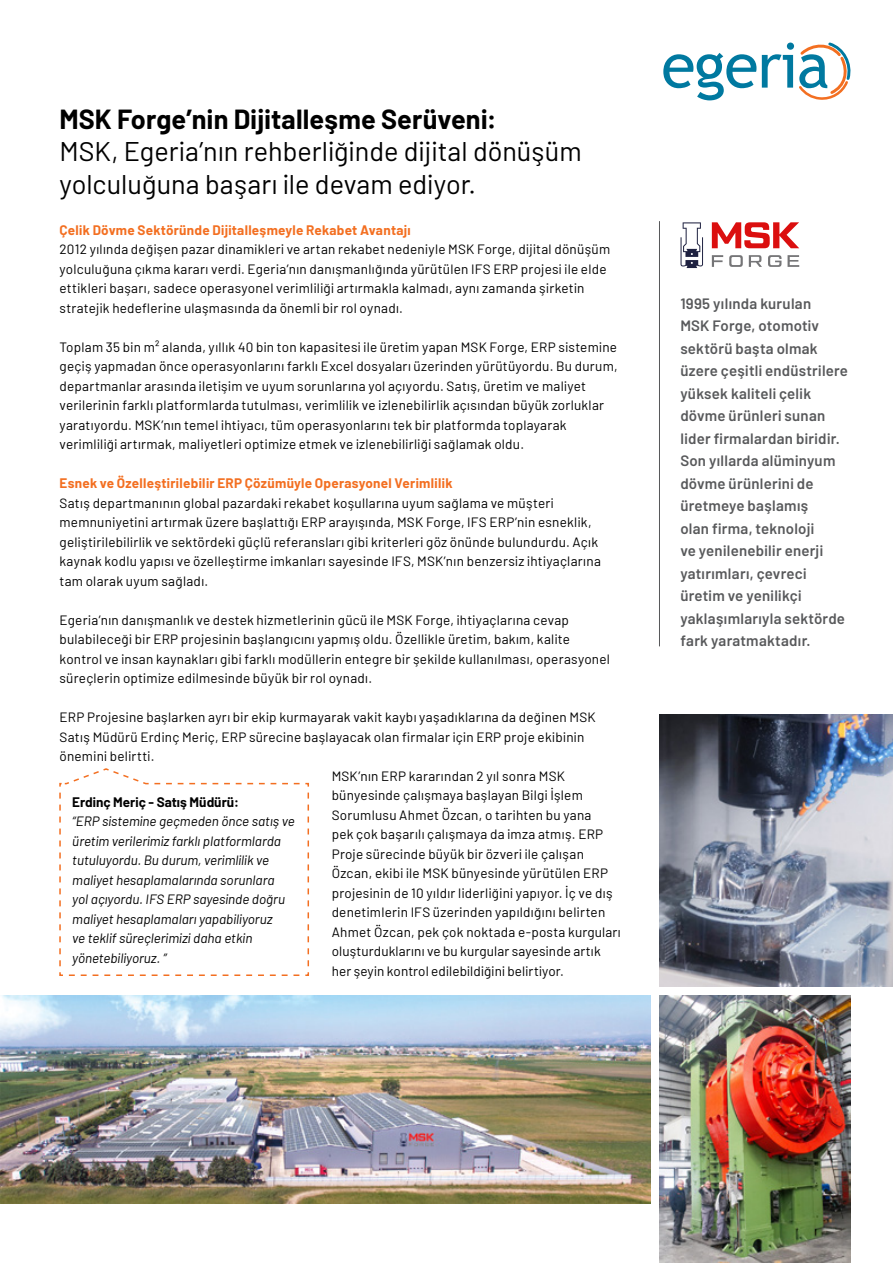
<style>
.page{position:relative;width:893px;height:1263px;background:#fff}
.page>*{position:absolute;margin:0;border:0;box-sizing:border-box;transform-origin:0 0}
.t1{font:27px/32.4px "Barlow";letter-spacing:.005em;color:#000}
.t2{font:700 27px "Barlow";letter-spacing:.005em;color:#000}
.t3{font:600 15px/22.5px "Barlow";letter-spacing:.02em;color:#58595b}
.t4{font:13.5px/19.5px "Barlow";letter-spacing:.02em;color:#000}
.t5{font:italic 13.5px/19.5px "Barlow";color:#000}
.t6{font:700 13.5px "Barlow";letter-spacing:.02em;color:#f36f21}
.t7{font:700 13.5px "Barlow";color:#000}
</style>
<div class="page">
<svg style="left:663px;top:53px;width:93px;height:47px"></svg>
<svg style="left:762px;top:42px;width:89px;height:58px"></svg>
<hr style="left:659px;top:221px;width:1px;height:425px;background:#58595b">
<svg style="left:59px;top:768px;width:251px;height:208px"></svg>
<svg style="left:712px;top:222px;width:87px;height:26px"></svg>
<svg style="left:680px;top:222px;width:23px;height:46px"></svg>
<svg style="left:712px;top:255px;width:11px;height:12px"></svg>
<svg style="left:729px;top:255px;width:14px;height:12px"></svg>
<svg style="left:749px;top:255px;width:13px;height:12px"></svg>
<svg style="left:768px;top:255px;width:13px;height:12px"></svg>
<svg style="left:787px;top:255px;width:12px;height:12px"></svg>
<img style="left:659px;top:714px;width:234px;height:272px">
<img style="left:659px;top:995px;width:191px;height:268px">
<img style="left:0;top:995px;width:651px;height:208px">
<h1 class="t2" style="left:60px;top:99px;width:439px">MSK Forge’nin Dijitalleşme Serüveni:</h1>
<h1 class="t1" style="left:60px;top:133px;width:524px">MSK, Egeria’nın rehberliğinde dijital dönüşüm yolculuğuna başarı ile devam ediyor.</h1>
<p class="t6" style="left:60px;top:220px;width:353px">Çelik Dövme Sektöründe Dijitalleşmeyle Rekabet Avantajı</p>
<p class="t4" style="left:60px;top:238px;width:552px">2012 yılında değişen pazar dinamikleri ve artan rekabet nedeniyle MSK Forge, dijital dönüşüm yolculuğuna çıkma kararı verdi. Egeria’nın danışmanlığında yürütülen IFS ERP projesi ile elde ettikleri başarı, sadece operasyonel verimliliği artırmakla kalmadı, aynı zamanda şirketin stratejik hedeflerine ulaşmasında da önemli bir rol oynadı.</p>
<p class="t4" style="left:60px;top:336px;width:560px">Toplam 35 bin m² alanda, yıllık 40 bin ton kapasitesi ile üretim yapan MSK Forge, ERP sistemine geçiş yapmadan önce operasyonlarını farklı Excel dosyaları üzerinden yürütüyordu. Bu durum, departmanlar arasında iletişim ve uyum sorunlarına yol açıyordu. Satış, üretim ve maliyet verilerinin farklı platformlarda tutulması, verimlilik ve izlenebilirlik açısından büyük zorluklar yaratıyordu. MSK’nın temel ihtiyacı, tüm operasyonlarını tek bir platformda toplayarak verimliliği artırmak, maliyetleri optimize etmek ve izlenebilirliği sağlamak oldu.</p>
<p class="t6" style="left:60px;top:473px;width:395px">Esnek ve Özelleştirilebilir ERP Çözümüyle Operasyonel Verimlilik</p>
<p class="t4" style="left:60px;top:492px;width:543px">Satış departmanının global pazardaki rekabet koşullarına uyum sağlama ve müşteri memnuniyetini artırmak üzere başlattığı ERP arayışında, MSK Forge, IFS ERP’nin esneklik, geliştirilebilirlik ve sektördeki güçlü referansları gibi kriterleri göz önünde bulundurdu. Açık kaynak kodlu yapısı ve özelleştirme imkanları sayesinde IFS, MSK’nın benzersiz ihtiyaçlarına tam olarak uyum sağladı.</p>
<p class="t4" style="left:60px;top:609px;width:552px">Egeria’nın danışmanlık ve destek hizmetlerinin gücü ile MSK Forge, ihtiyaçlarına cevap bulabileceği bir ERP projesinin başlangıcını yapmış oldu. Özellikle üretim, bakım, kalite kontrol ve insan kaynakları gibi farklı modüllerin entegre bir şekilde kullanılması, operasyonel süreçlerin optimize edilmesinde büyük bir rol oynadı.</p>
<p class="t4" style="left:60px;top:706px;width:538px">ERP Projesine başlarken ayrı bir ekip kurmayarak vakit kaybı yaşadıklarına da değinen MSK<br>Satış Müdürü Erdinç Meriç, ERP sürecine başlayacak olan firmalar için ERP proje ekibinin önemini belirtti.</p>
<p class="t7" style="left:72px;top:792px;width:168px">Erdinç Meriç - Satış Müdürü:</p>
<p class="t5" style="left:72px;top:811px;width:224px">“ERP sistemine geçmeden önce satış ve üretim verilerimiz farklı platformlarda tutuluyordu. Bu durum, verimlilik ve maliyet hesaplamalarında sorunlara<br>yol açıyordu. IFS ERP sayesinde doğru maliyet hesaplamaları yapabiliyoruz<br>ve teklif süreçlerimizi daha etkin yönetebiliyoruz. ”</p>
<p class="t4" style="left:332px;top:765px;width:290px">MSK’nın ERP kararından 2 yıl sonra MSK bünyesinde çalışmaya başlayan Bilgi İşlem Sorumlusu Ahmet Özcan, o tarihten bu yana<br>pek çok başarılı çalışmaya da imza atmış. ERP Proje sürecinde büyük bir özveri ile çalışan Özcan, ekibi ile MSK bünyesinde yürütülen ERP projesinin de 10 yıldır liderliğini yapıyor. İç ve dış denetimlerin IFS üzerinden yapıldığını belirten Ahmet Özcan, pek çok noktada e-posta kurguları oluşturduklarını ve bu kurgular sayesinde artık her şeyin kontrol edilebildiğini belirtiyor.</p>
<p class="t3" style="left:680px;top:291px;width:169px">1995 yılında kurulan<br>MSK Forge, otomotiv sektörü başta olmak üzere çeşitli endüstrilere yüksek kaliteli çelik dövme ürünleri sunan lider firmalardan biridir.<br>Son yıllarda alüminyum dövme ürünlerini de üretmeye başlamış<br>olan firma, teknoloji<br>ve yenilenebilir enerji yatırımları, çevreci üretim ve yenilikçi yaklaşımlarıyla sektörde fark yaratmaktadır.</p>
</div>
